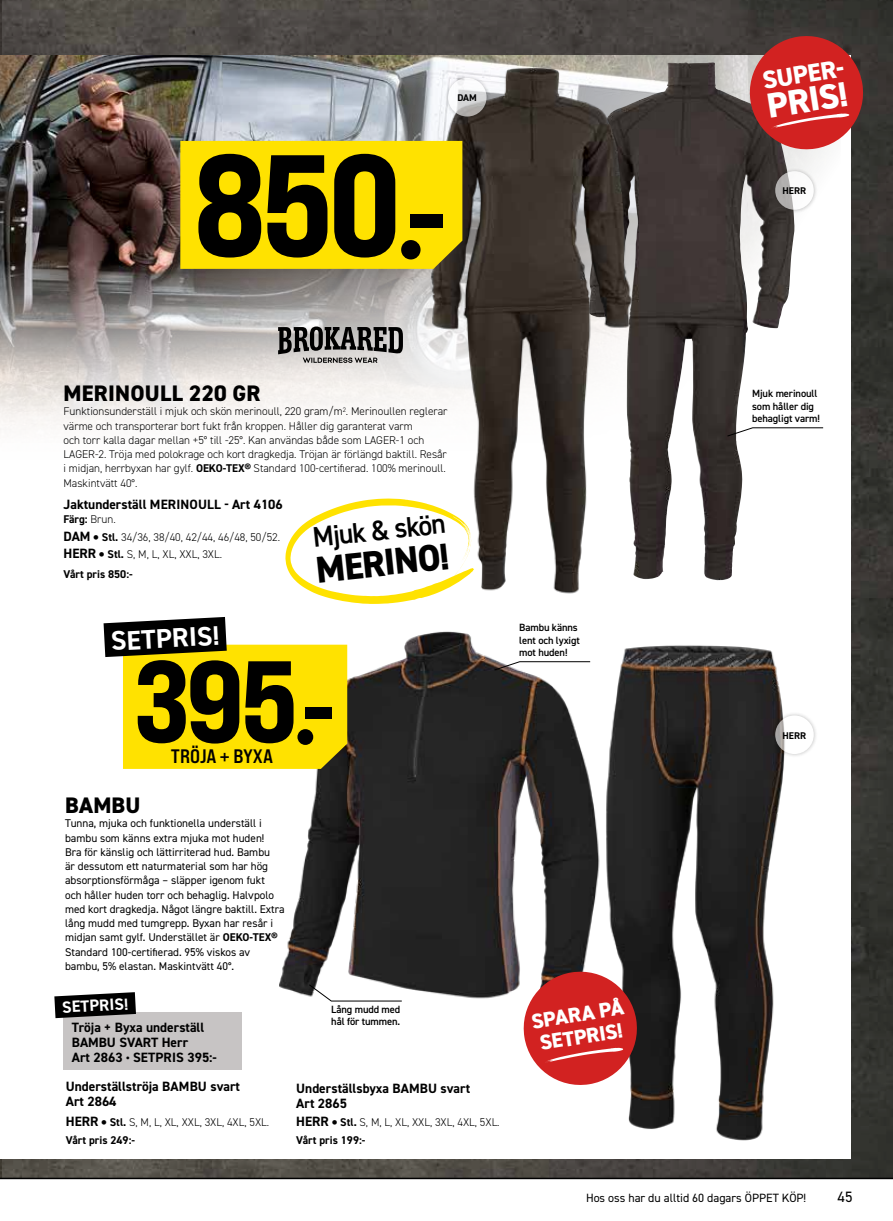
<style>
.page{position:relative;width:893px;height:1221px;background:#fff}
.page>*{position:absolute;margin:0;border:0;box-sizing:border-box;transform-origin:0 0}
.t1{font:144px "Bebas Neue Pro Exp Eb";color:#000}
.t2{font:115.5px "Bebas Neue Pro Exp Eb";color:#000}
.t3{font:700 56.85px "Bebas Neue";color:#000}
.t4{font:800 37.5px "DIN2014";color:#000}
.t5{font:800 35.1px "DIN2014";color:#fff}
.t6{font:600 28.5px "DIN2014";color:#000}
.t7{font:700 27px "DIN2014";color:#fff}
.t8{font:800 25.2px "DIN2014";color:#fff}
.t9{font:800 22.5px "DIN2014";letter-spacing:.01em;color:#000}
.t10{font:800 21px/22.5px "DIN2014";color:#fff}
.t11{font:19.5px "Bebas Neue Pro Exp Bd";color:#000}
.t12{font:700 16.35px "DIN2014";color:#fff}
.t13{font:15px "DIN2014";color:#000}
.t14{font:700 13.5px/15px "DIN2014";color:#000}
.t15{font:12px "DIN2014";color:#000}
.t16{font:300 11.25px/14.2px "DIN2014";color:#000}
.t17{font:11.25px/14.2px "DIN2014";color:#000}
.t18{font:700 11.25px "DIN2014";color:#000}
.t19{font:600 10.5px/12.6px "DIN2014";letter-spacing:-.01em;color:#000}
.t20{font:700 9.75px "DIN2014";color:#000}
.s1{font-weight:700}
.s2{font-weight:700;font-size:13.5px}
.s3{font-weight:700;font-size:19.5px}
.s4{font-size:112.2px}
.s5{font-size:12px}
</style>
<div class="page">
<img style="left:1px;top:0;width:892px;height:1177px">
<img style="left:0;top:0;width:1px;height:1177px">
<div style="left:0;top:55px;width:850px;height:1103px;background:#fff"></div>
<img style="left:0;top:55px;width:822px;height:421px">
<img style="left:675px;top:62px;width:33px;height:463px">
<img style="left:280px;top:631px;width:310px;height:371px">
<img style="left:590px;top:645px;width:195px;height:496px">
<img style="left:419px;top:55px;width:256px;height:539px">
<div style="left:63px;top:1012px;width:178px;height:58px;background:#c7c4c4"></div>
<svg style="left:54px;top:992px;width:82px;height:26px;background:#282828"></svg>
<hr style="left:0;top:1177px;width:893px;height:2px;background:#000">
<svg style="left:278px;top:326px;width:125px;height:37px;background:#787675"></svg>
<svg style="left:519px;top:967px;width:122px;height:122px"></svg>
<svg style="left:285px;top:498px;width:189px;height:106px"></svg>
<svg style="left:746px;top:32px;width:121px;height:121px;background:#ae3635"></svg>
<svg style="left:726px;top:427px;width:98px;height:10px"></svg>
<svg style="left:494px;top:661px;width:97px;height:10px"></svg>
<svg style="left:308px;top:983px;width:95px;height:18px"></svg>
<div style="left:771px;top:167px;width:47px;height:47px;background:#000;opacity:.38"></div>
<svg style="left:775px;top:171px;width:39px;height:39px"></svg>
<div style="left:444px;top:74px;width:47px;height:47px;background:#000;opacity:.38"></div>
<svg style="left:448px;top:78px;width:39px;height:38px"></svg>
<div style="left:771px;top:711px;width:47px;height:47px;background:#000;opacity:.38"></div>
<svg style="left:775px;top:715px;width:39px;height:39px"></svg>
<svg style="left:104px;top:617px;width:243px;height:151px"></svg>
<div style="left:180px;top:141px;width:282px;height:128px;background:#ffe200"></div>
<p class="t20" style="left:457px;top:91px;width:21px">DAM</p>
<h1 class="t1" style="left:194px;top:116px;width:256px">850<sub>•</sub><sub>-</sub></h1>
<h3 class="t8" style="left:760px;top:64px;width:88px;rotate:-9deg">SUPER-</h3>
<h3 class="t5" style="left:764px;top:83px;width:83px;rotate:-9deg">PRIS!</h3>
<p class="t20" style="left:782px;top:184px;width:25px">HERR</p>
<h3 class="t9" style="left:64px;top:378px;width:198px">MERINOULL 220 GR</h3>
<p class="t16" style="left:64px;top:404px;width:386px">Funktionsunderställ i mjuk och skön merinoull, 220 gram/m<sup>2</sup>. Merinoullen reglerar värme och transporterar bort fukt från kroppen. Håller dig garanterat varm<br>och torr kalla dagar mellan +5° till -25°. Kan användas både som LAGER-1 och LAGER-2. Tröja med polokrage och kort dragkedja. Tröjan är förlängd baktill. Resår i midjan, herrbyxan har gylf. <span class="s1">OEKO-TEX®</span> Standard 100-certifierad. 100% merinoull.<br>Maskintvätt 40°.</p>
<p class="t14" style="left:64px;top:497px;width:221px">Jaktunderställ MERINOULL - Art 4106</p>
<p class="t16" style="left:64px;top:511px;width:218px;line-height:17.1px"><span class="s1">Färg:</span> Brun.<br><span class="s2">DAM</span> <span class="s3">•</span> <span class="s1">Stl.</span> 34/36, 38/40, 42/44, 46/48, 50/52.<br><span class="s2">HERR</span> <span class="s3">•</span> <span class="s1">Stl.</span> S, M, L, XL, XXL, 3XL.</p>
<p class="t18" style="left:64px;top:567px;width:71px">Vårt pris 850:-</p>
<h3 class="t7" style="left:110px;top:623px;width:110px;rotate:-3deg">SETPRIS!</h3>
<h3 class="t6" style="left:311px;top:518px;width:135px;rotate:-6deg">Mjuk &amp; skön</h3>
<h3 class="t4" style="left:314px;top:545px;width:135px;rotate:-6deg">MERINO!</h3>
<h2 class="t2" style="left:134px;top:629px;width:165px">395</h2>
<h3 class="t11" style="left:171px;top:743px;width:104px">TRÖJA + BYXA</h3>
<h3 class="t3" style="left:294px;top:706px;width:43px">•<span class="s4">-</span></h3>
<h3 class="t9" style="left:65px;top:790px;width:77px">BAMBU</h3>
<p class="t17" style="left:65px;top:816px;width:221px">Tunna, mjuka och funktionella underställ i bambu som känns extra mjuka mot huden!<br>Bra för känslig och lättirriterad hud. Bambu<br>är dessutom ett naturmaterial som har hög absorptionsförmåga – släpper igenom fukt<br>och håller huden torr och behaglig. Halvpolo med kort dragkedja. Något längre baktill. Extra lång mudd med tumgrepp. Byxan har resår i midjan samt gylf. Understället är <span class="s1">OEKO-TEX® </span>Standard 100-certifierad. 95% viskos av bambu, 5% elastan. Maskintvätt 40°.</p>
<h3 class="t12" style="left:62px;top:996px;width:67px;rotate:-3deg">SETPRIS!</h3>
<p class="t14" style="left:72px;top:1019px;width:147px">Tröja + Byxa underställ<br>BAMBU SVART Herr<br>Art 2863 <span class="s5">•</span> SETPRIS 395:-</p>
<p class="t14" style="left:66px;top:1078px;width:176px">Underställströja BAMBU svart<br>Art 2864</p>
<p class="t16" style="left:66px;top:1112px;width:205px;line-height:18.5px"><span class="s2">HERR</span> <span class="s3">•</span> <span class="s1">Stl.</span> S, M, L, XL, XXL, 3XL, 4XL, 5XL.<br><span class="s1">Vårt pris 249:-</span></p>
<p class="t19" style="left:331px;top:1002px;width:71px">Lång mudd med hål för tummen.</p>
<p class="t14" style="left:296px;top:1080px;width:175px">Underställsbyxa BAMBU svart<br>Art 2865</p>
<p class="t16" style="left:296px;top:1112px;width:205px;line-height:18.5px"><span class="s2">HERR</span> <span class="s3">•</span> <span class="s1">Stl.</span> S, M, L, XL, XXL, 3XL, 4XL, 5XL.<br><span class="s1">Vårt pris 199:-</span></p>
<p class="t19" style="left:519px;top:620px;width:62px">Bambu känns lent och lyxigt mot huden!</p>
<h3 class="t10" style="left:530px;top:1010px;width:94px;rotate:-9deg">SPARA PÅ<br>SETPRIS!</h3>
<p class="t19" style="left:752px;top:387px;width:69px">Mjuk merinoull som håller dig behagligt varm!</p>
<p class="t20" style="left:782px;top:728px;width:25px">HERR</p>
<p class="t15" style="left:586px;top:1190px;width:222px">Hos oss har du alltid 60 dagars ÖPPET KÖP!</p>
<h3 class="t13" style="left:838px;top:1187px;width:16px">45</h3>
</div>
